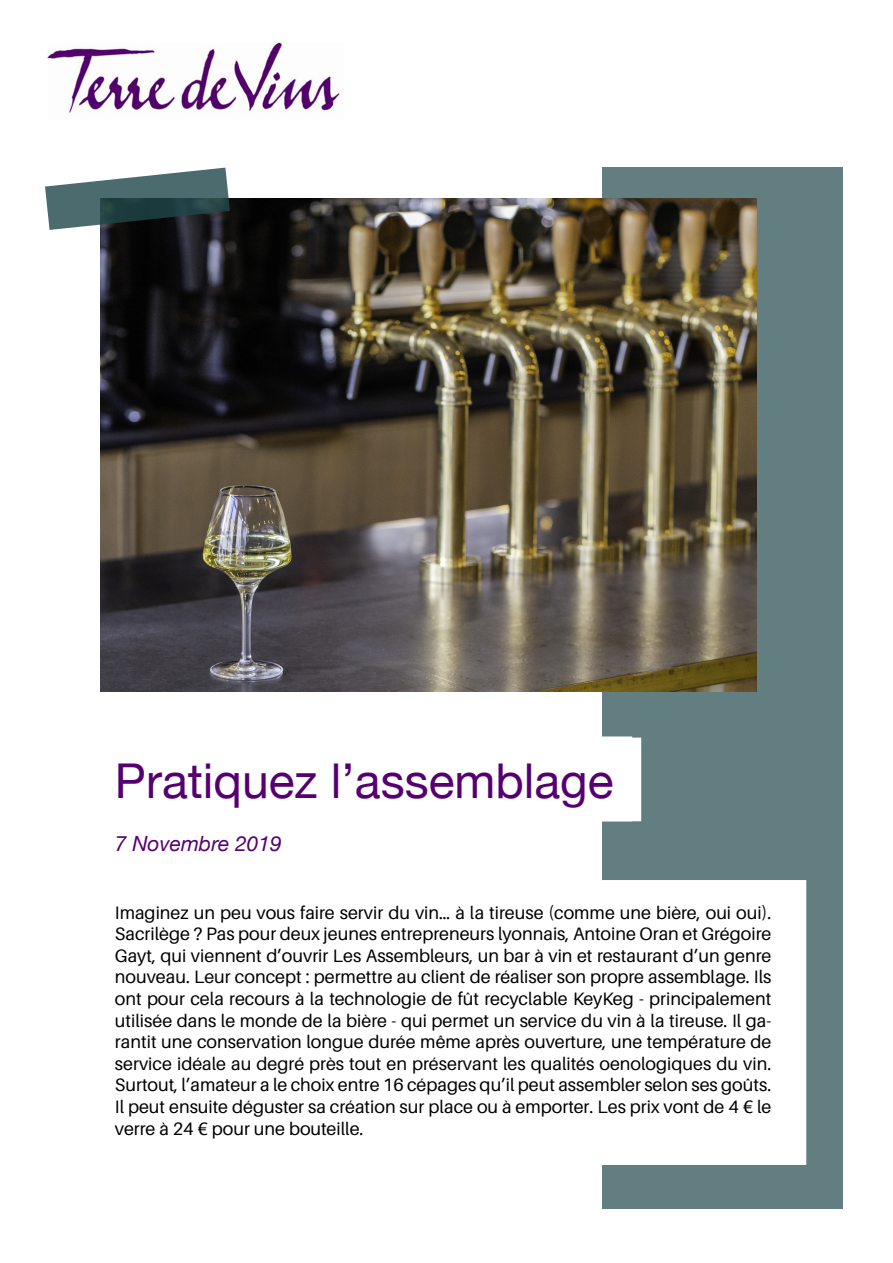
<style>
.page{position:relative;width:893px;height:1263px;background:#fff}
.page>*{position:absolute;margin:0;border:0;box-sizing:border-box;transform-origin:0 0}
.t1{font:48px "Helvetica Neue";color:#56006f}
.t2{font:italic 21px "Helvetica Neue";color:#56006f}
.t3{font:18px/21.6px "Aileron";color:#000;text-align:justify}
</style>
<div class="page">
<div style="left:602px;top:168px;width:241px;height:1041px;background:#627e80"></div>
<img style="left:47px;top:42px;width:293px;height:71px">
<div style="left:87px;top:880px;width:719px;height:285px;background:#fff"></div>
<div style="left:88px;top:738px;width:553px;height:83px;background:#fff"></div>
<img style="left:100px;top:199px;width:657px;height:492px">
<svg style="left:45px;top:168px;width:185px;height:62px"></svg>
<div style="left:95px;top:736px;width:537px;height:85px;background:#fff"></div>
<h1 class="t1" style="left:115px;top:746px;width:500px">Pratiquez l’assemblage</h1>
<p class="t2" style="left:115px;top:828px;width:168px">7 Novembre 2019</p>
<p class="t3" style="left:115px;top:902px;width:658px">Imaginez un peu vous faire servir du vin… à la tireuse (comme une bière, oui oui).<br>Sacrilège ? Pas pour deux jeunes entrepreneurs lyonnais, Antoine Oran et Grégoire Gayt, qui viennent d’ouvrir Les Assembleurs, un bar à vin et restaurant d’un genre nouveau. Leur concept : permettre au client de réaliser son propre assemblage. Ils ont pour cela recours à la technologie de fût recyclable KeyKeg - principalement utilisée dans le monde de la bière - qui permet un service du vin à la tireuse. Il ga&shy;rantit une conservation longue durée même après ouverture, une température de service idéale au degré près tout en préservant les qualités oenologiques du vin.<br>Surtout, l’amateur a le choix entre 16 cépages qu’il peut assembler selon ses goûts.<br>Il peut ensuite déguster sa création sur place ou à emporter. Les prix vont de 4 € le verre à 24 € pour une bouteille.</p>
</div>
